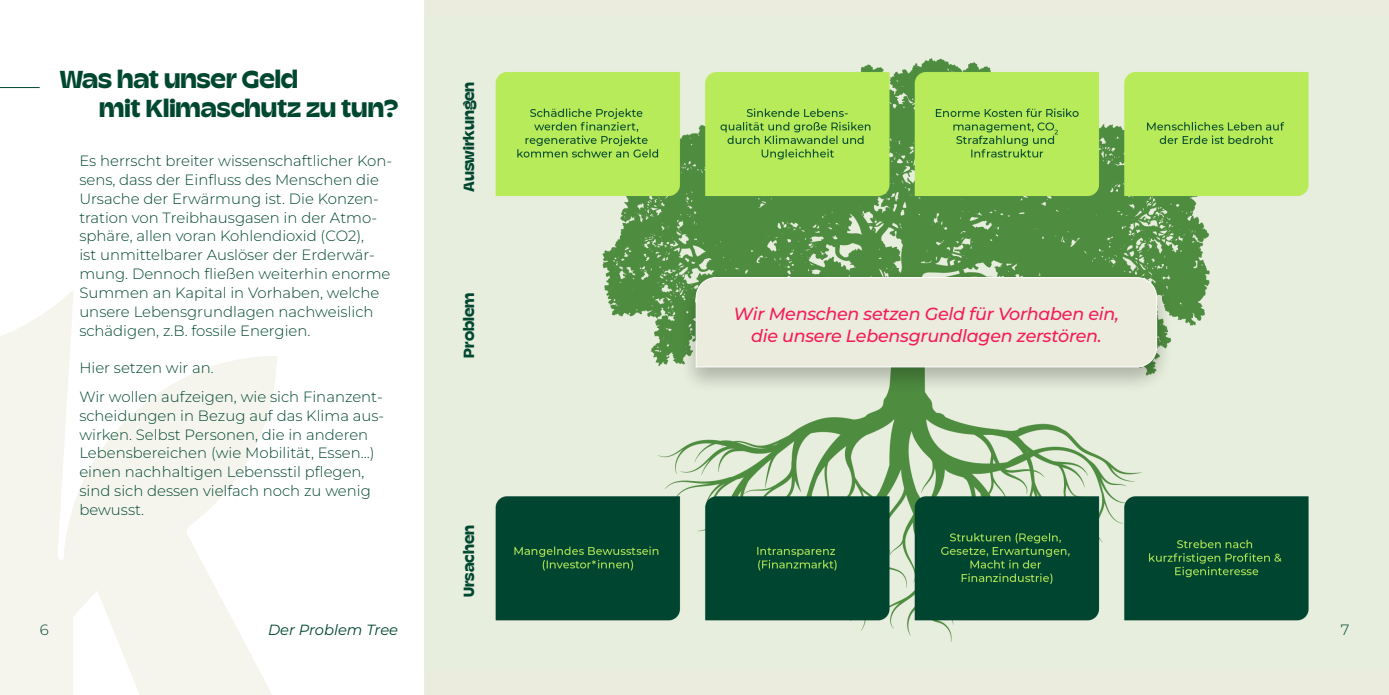
<style>
.page{position:relative;width:1389px;height:695px;background:#fff}
.page>*{position:absolute;margin:0;border:0;box-sizing:border-box;transform-origin:0 0}
._1{font:700 24.5px/29.4px "Champ";letter-spacing:-.005em;color:#004730}
.quote{font:italic 500 17.5px "Montserrat";letter-spacing:-.015em;color:#f41d5a}
.copy{font:300 14.88px/18.9px "Montserrat";color:#004730}
.copy-2{font:700 14.7px "Champ";letter-spacing:-.005em;color:#004730}
.copy-3{font:italic 14.7px "Montserrat";color:#004730}
</style>
<div class="page">
<svg style="left:0;top:291px;width:277px;height:403px;fill:#f5f5ee"></svg>
<hr style="left:0;top:87px;width:40px;height:1px;background:#004730">
<div style="left:424px;top:0;width:965px;height:694px;background:#ebecde"></div>
<img style="left:424px;top:16px;width:965px;height:654px">
<div style="left:679px;top:270px;width:495px;height:124px;background:#000;opacity:.25"></div>
<div style="left:695px;top:276px;width:463px;height:92px;background:#ebecde"></div>
<p class="_1" style="left:99px;top:64px;width:301px;text-indent:-40px">Was hat unser Geld<br>mit Klimaschutz zu tun?</p>
<p class="copy" style="left:79px;top:151px;width:314px">Es herrscht breiter wissenschaftlicher Kon&shy;sens, dass der Einfluss des Menschen die Ursache der Erwärmung ist. Die Konzen&shy;tration von Treibhausgasen in der Atmo&shy;sphäre, allen voran Kohlendioxid (CO2),<br>ist unmittelbarer Auslöser der Erderwär&shy;mung. Dennoch fließen weiterhin enorme Summen an Kapital in Vorhaben, welche unsere Lebensgrundlagen nachweislich schädigen, z.B. fossile Energien.</p>
<p class="copy" style="left:79px;top:358px;width:136px">Hier setzen wir an.</p>
<p class="copy" style="left:79px;top:386px;width:306px">Wir wollen aufzeigen, wie sich Finanzent&shy;scheidungen in Bezug auf das Klima aus&shy;wirken. Selbst Personen, die in anderen Lebensbereichen (wie Mobilität, Essen…) einen nachhaltigen Lebensstil pflegen, sind sich dessen vielfach noch zu wenig bewusst.</p>
<p class="copy-2" style="left:459px;top:192px;width:111px;rotate:-90deg">Auswirkungen</p>
<p class="copy-2" style="left:459px;top:357px;width:66px;rotate:-90deg">Problem</p>
<p class="copy-2" style="left:459px;top:597px;width:73px;rotate:-90deg">Ursachen</p>
<p class="quote" style="left:734px;top:301px;width:387px">Wir Menschen setzen Geld für Vorhaben ein,</p>
<p class="quote" style="left:751px;top:323px;width:352px">die unsere Lebensgrundlagen zerstören.</p>
<p class="copy" style="left:40px;top:620px;width:10px">6</p>
<p class="copy-3" style="left:268px;top:620px;width:132px">Der Problem Tree</p>
<p class="copy" style="left:1341px;top:620px;width:10px">7</p>
</div>
